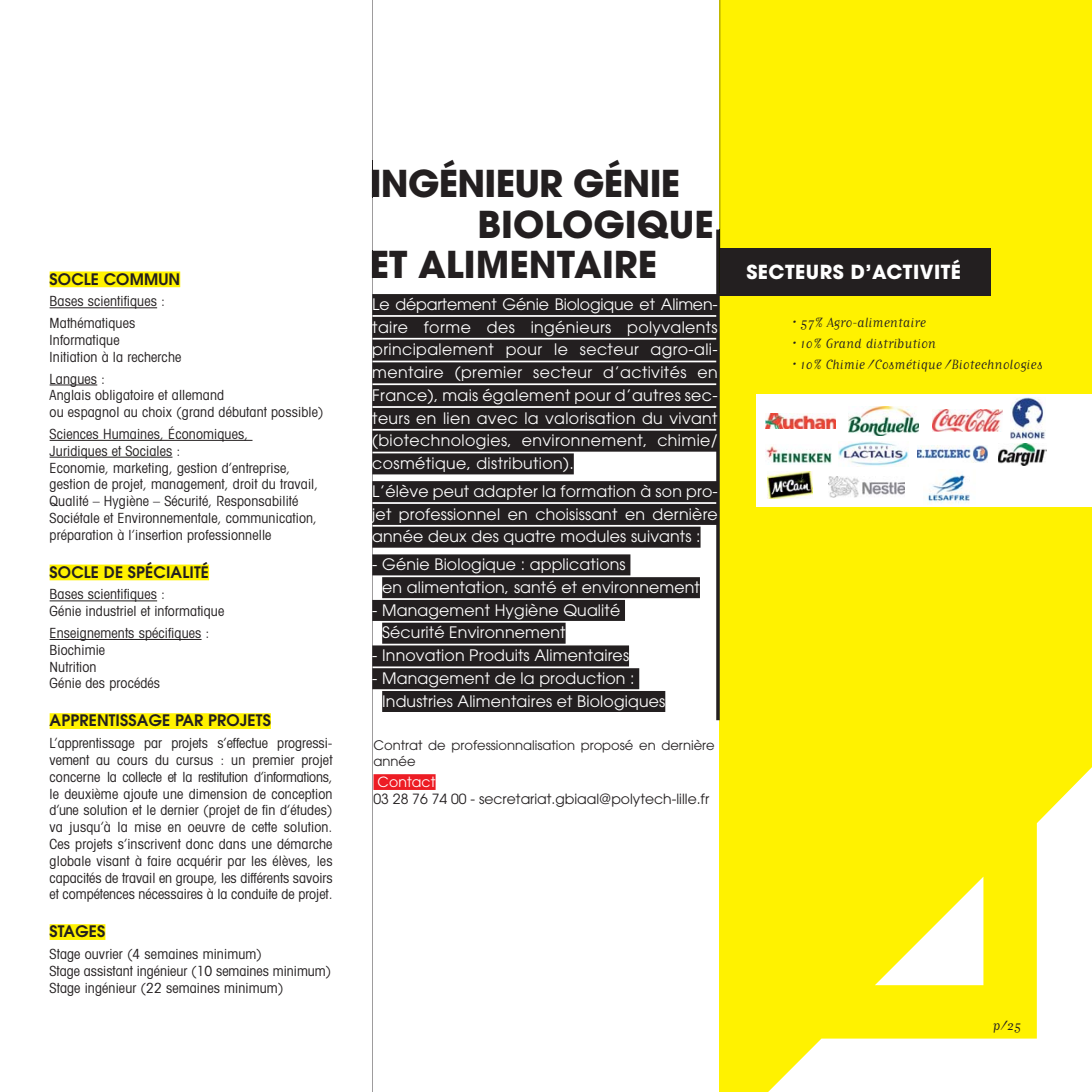
<style>
.page{position:relative;width:1092px;height:1092px;background:#fff}
.page>*{position:absolute;margin:0;border:0;box-sizing:border-box;transform-origin:0 0}
.t1{font:700 36.75px "Avant Garde";color:#231f20}
.t2{font:700 36.75px "Avant Garde";letter-spacing:-.02em;color:#231f20}
.t3{font:700 19.25px "Avant Garde";letter-spacing:.025em;color:#fff}
.t4{font:15.75px/22.8px "Avant Garde";letter-spacing:.01em;color:#fff}
.t5{font:15.75px "Matrix Script";color:#231f20}
.t6{font:600 15.75px "Avant Garde";letter-spacing:.01em;color:#231f20}
.t7{font:condensed 14px/16.8px "Avant Garde";letter-spacing:.01em;color:#231f20}
.t8{font:14px "Avant Garde";color:#231f20}
.t9{font:14px "Avant Garde";letter-spacing:.01em;color:#fff}
.t10{font:13.12px/15.8px "Avant Garde";color:#231f20}
</style>
<div class="page">
<div style="left:719px;top:0;width:372px;height:1091px;background:#fff200"></div>
<div style="left:50px;top:271px;width:130px;height:16px;background:#fff200"></div>
<hr style="left:50px;top:307px;width:107px;height:1px;background:#231f20">
<hr style="left:50px;top:384px;width:47px;height:1px;background:#231f20">
<hr style="left:50px;top:440px;width:202px;height:1px;background:#231f20">
<hr style="left:50px;top:457px;width:122px;height:1px;background:#231f20">
<div style="left:50px;top:564px;width:159px;height:16px;background:#fff200"></div>
<hr style="left:50px;top:600px;width:107px;height:1px;background:#231f20">
<hr style="left:50px;top:639px;width:151px;height:1px;background:#231f20">
<div style="left:50px;top:713px;width:221px;height:16px;background:#fff200"></div>
<div style="left:50px;top:924px;width:55px;height:15px;background:#fff200"></div>
<div style="left:717px;top:248px;width:273px;height:47px;background:#231f20"></div>
<hr style="left:372px;top:278px;width:1px;height:813px;background:#231f20">
<hr style="left:372px;top:198px;width:1px;height:53px;background:#231f20">
<hr style="left:372px;top:0;width:1px;height:160px;background:#231f20">
<hr style="left:372px;top:160px;width:1px;height:38px;background:#231f20">
<svg style="left:372px;top:251px;width:1px;height:27px"></svg>
<svg style="left:716px;top:0;width:4px;height:720px"></svg>
<hr style="left:717px;top:248px;width:2px;height:47px;background:#231f20">
<svg style="left:769px;top:768px;width:322px;height:323px"></svg>
<svg style="left:874px;top:876px;width:109px;height:109px"></svg>
<div style="left:373px;top:774px;width:62px;height:15px;background:#ed1c24"></div>
<div style="left:756px;top:394px;width:335px;height:112px;background:#fff"></div>
<div style="left:372px;top:294px;width:345px;height:21px;background:#231f20"></div>
<div style="left:372px;top:317px;width:345px;height:21px;background:#231f20"></div>
<div style="left:372px;top:339px;width:345px;height:21px;background:#231f20"></div>
<div style="left:372px;top:362px;width:345px;height:21px;background:#231f20"></div>
<div style="left:372px;top:385px;width:345px;height:21px;background:#231f20"></div>
<div style="left:372px;top:408px;width:345px;height:21px;background:#231f20"></div>
<div style="left:372px;top:430px;width:345px;height:21px;background:#231f20"></div>
<div style="left:372px;top:453px;width:201px;height:21px;background:#231f20"></div>
<div style="left:372px;top:481px;width:345px;height:21px;background:#231f20"></div>
<div style="left:372px;top:504px;width:345px;height:21px;background:#231f20"></div>
<div style="left:372px;top:526px;width:328px;height:21px;background:#231f20"></div>
<div style="left:372px;top:554px;width:258px;height:21px;background:#231f20"></div>
<div style="left:382px;top:577px;width:318px;height:21px;background:#231f20"></div>
<div style="left:372px;top:600px;width:253px;height:21px;background:#231f20"></div>
<div style="left:382px;top:622px;width:183px;height:21px;background:#231f20"></div>
<div style="left:372px;top:645px;width:257px;height:21px;background:#231f20"></div>
<div style="left:372px;top:668px;width:267px;height:21px;background:#231f20"></div>
<div style="left:382px;top:691px;width:283px;height:21px;background:#231f20"></div>
<img style="left:765px;top:413px;width:70px;height:15px">
<img style="left:765px;top:445px;width:66px;height:19px">
<img style="left:767px;top:471px;width:45px;height:27px">
<img style="left:848px;top:406px;width:70px;height:29px">
<img style="left:838px;top:441px;width:70px;height:26px">
<img style="left:828px;top:477px;width:76px;height:21px">
<img style="left:932px;top:410px;width:70px;height:22px">
<img style="left:917px;top:446px;width:70px;height:16px">
<img style="left:928px;top:473px;width:42px;height:31px">
<img style="left:1010px;top:397px;width:35px;height:43px">
<img style="left:998px;top:443px;width:48px;height:22px">
<p class="t6" style="left:50px;top:273px;width:132px">SOCLE COMMUN</p>
<p class="t7" style="left:50px;top:292px;width:117px;line-height:21.7px">Bases scientifiques :<br>Mathématiques</p>
<p class="t7" style="left:50px;top:333px;width:133px">Informatique<br>Initiation à la recherche</p>
<p class="t7" style="left:50px;top:371px;width:275px">Langues :<br>Anglais obligatoire et allemand<br>ou espagnol au choix (grand débutant possible)</p>
<p class="t7" style="left:50px;top:427px;width:270px">Sciences Humaines, Économiques,<br>Juridiques et Sociales :<br>Economie, marketing, gestion d’entreprise, gestion de projet, management, droit du travail, Qualité – Hygiène – Sécurité, Responsabilité Sociétale et Environnementale, communication, préparation à l’insertion professionnelle</p>
<p class="t6" style="left:50px;top:566px;width:161px">SOCLE DE SPÉCIALITÉ</p>
<p class="t7" style="left:50px;top:587px;width:176px">Bases scientifiques :<br>Génie industriel et informatique</p>
<p class="t7" style="left:50px;top:626px;width:161px">Enseignements spécifiques :<br>Biochimie<br>Nutrition<br>Génie des procédés</p>
<p class="t6" style="left:50px;top:714px;width:223px">APPRENTISSAGE PAR PROJETS</p>
<p class="t7" style="left:50px;top:736px;width:284px;text-align:justify">L’apprentissage par projets s’effectue progressi&shy;vement au cours du cursus : un premier projet concerne la collecte et la restitution d’informations, le deuxième ajoute une dimension de conception d’une solution et le dernier (projet de fin d’études) va jusqu’à la mise en oeuvre de cette solution.<br>Ces projets s’inscrivent donc dans une démarche globale visant à faire acquérir par les élèves, les capacités de travail en groupe, les différents savoirs et compétences nécessaires à la conduite de projet.</p>
<p class="t6" style="left:50px;top:925px;width:57px">STAGES</p>
<p class="t7" style="left:50px;top:946px;width:283px">Stage ouvrier (4 semaines minimum)<br>Stage assistant ingénieur (10 semaines minimum)<br>Stage ingénieur (22 semaines minimum)</p>
<h1 class="t2" style="left:369px;top:170px;width:312px">INGÉNIEUR GÉNIE</h1>
<h1 class="t1" style="left:477px;top:210px;width:238px">BIOLOGIQUE</h1>
<h1 class="t1" style="left:369px;top:251px;width:289px">ET ALIMENTAIRE</h1>
<p class="t4" style="left:372px;top:294px;width:347px;text-align:justify">Le département Génie Biologique et Alimen&shy;taire forme des ingénieurs polyvalents principalement pour le secteur agro-ali&shy;mentaire (premier secteur d’activités en France), mais également pour d’autres sec&shy;teurs en lien avec la valorisation du vivant (biotechnologies, environnement, chimie/ cosmétique, distribution).</p>
<p class="t4" style="left:372px;top:481px;width:347px;text-align:justify">L’élève peut adapter la formation à son pro&shy;jet professionnel en choisissant en dernière année deux des quatre modules suivants :</p>
<p class="t4" style="left:382px;top:554px;width:319px;text-indent:-10px">- Génie Biologique : applications<br>en alimentation, santé et environnement</p>
<p class="t4" style="left:382px;top:600px;width:239px;text-indent:-10px">- Management Hygiène Qualité<br>Sécurité Environnement</p>
<p class="t4" style="left:372px;top:645px;width:258px">- Innovation Produits Alimentaires</p>
<p class="t4" style="left:382px;top:668px;width:284px;text-indent:-10px">- Management de la production :<br>Industries Alimentaires et Biologiques</p>
<p class="t10" style="left:373px;top:738px;width:343px">Contrat de professionnalisation proposé en dernière année</p>
<p class="t9" style="left:377px;top:776px;width:60px">Contact</p>
<p class="t8" style="left:373px;top:793px;width:337px">03 28 76 74 00 - secretariat.gbiaal@polytech-lille.fr</p>
<h2 class="t3" style="left:746px;top:265px;width:216px">SECTEURS D’ACTIVITÉ</h2>
<p class="t5" style="left:792px;top:312px;width:135px">• 57% Agro-alimentaire</p>
<p class="t5" style="left:792px;top:333px;width:145px">• 10% Grand distribution</p>
<p class="t5" style="left:792px;top:354px;width:252px">• 10% Chimie / Cosmétique / Biotechnologies</p>
<p class="t5" style="left:992px;top:1014px;width:30px">p/25</p>
</div>
